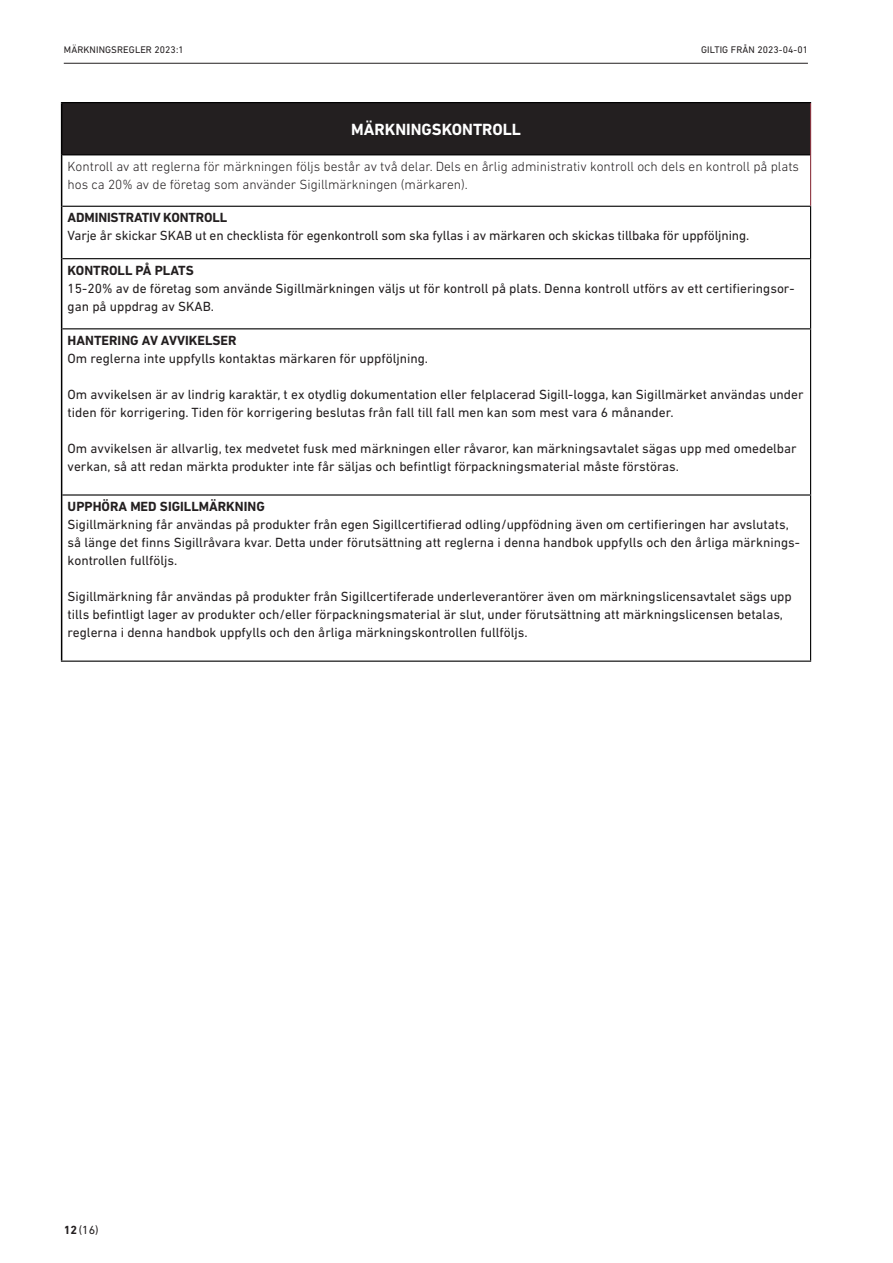
<style>
.page{position:relative;width:893px;height:1263px;background:#fff}
.page>*{position:absolute;margin:0;border:0;box-sizing:border-box;transform-origin:0 0}
.Regler_siffror{font:700 16.5px "DIN Next LT Pro";color:#fff}
.Regler_siffror-2{font:13.5px/18px "DIN Next LT Pro";color:#231f20}
.Regler_siffror-3{font:300 13.5px/18px "DIN Next LT Pro";color:#231f20}
.Regler_1_a_rad{font:13.5px "DIN Next LT Pro";letter-spacing:-.01em;color:#231f20}
.Regler_siffror-4{font:700 13.5px "DIN Next LT Pro";color:#231f20}
.Regler_1_a_rad-2{font:700 13.5px "DIN Next LT Pro";letter-spacing:-.01em;color:#231f20}
.t1{font:12px "DIN Next LT Pro";color:#231f20}
.t2{font:9.75px "DIN Next LT Pro";letter-spacing:.01em;color:#231f20}
.s1{font-weight:700}
</style>
<div class="page">
<hr style="left:64px;top:63px;width:744px;height:1px;background:#231f20">
<div style="left:62px;top:103px;width:749px;height:52px;background:#231f20"></div>
<hr style="left:61px;top:102px;width:750px;height:1px;background:#000">
<hr style="left:62px;top:154px;width:748px;height:1px;background:#000">
<hr style="left:62px;top:206px;width:749px;height:1px;background:#000">
<hr style="left:810px;top:207px;width:1px;height:51px;background:#000">
<hr style="left:62px;top:258px;width:749px;height:1px;background:#000">
<hr style="left:810px;top:259px;width:1px;height:69px;background:#000">
<hr style="left:810px;top:329px;width:1px;height:165px;background:#000">
<hr style="left:810px;top:496px;width:1px;height:165px;background:#000">
<hr style="left:810px;top:103px;width:1px;height:52px;background:#8f3743">
<hr style="left:810px;top:155px;width:1px;height:51px;background:#8f3743">
<hr style="left:62px;top:328px;width:749px;height:1px;background:#000">
<hr style="left:62px;top:494px;width:749px;height:2px;background:#000">
<hr style="left:61px;top:661px;width:750px;height:1px;background:#000">
<hr style="left:61px;top:103px;width:1px;height:52px;background:#000">
<hr style="left:61px;top:155px;width:1px;height:51px;background:#000">
<hr style="left:61px;top:206px;width:1px;height:53px;background:#000">
<hr style="left:61px;top:259px;width:1px;height:70px;background:#000">
<hr style="left:61px;top:329px;width:1px;height:166px;background:#000">
<hr style="left:61px;top:495px;width:1px;height:166px;background:#000">
<p class="t2" style="left:64px;top:44px;width:121px">MÄRKNINGSREGLER 2023:1</p>
<p class="t2" style="left:701px;top:44px;width:108px">GILTIG FRÅN 2023-04-01</p>
<p class="Regler_siffror" style="left:351px;top:120px;width:171px">MÄRKNINGSKONTROLL</p>
<p class="Regler_siffror-3" style="left:68px;top:157px;width:733px">Kontroll av att reglerna för märkningen följs består av två delar. Dels en årlig administrativ kontroll och dels en kontroll på plats hos ca 20% av de företag som använder Sigillmärkningen (märkaren).</p>
<p class="Regler_1_a_rad-2" style="left:68px;top:210px;width:161px">ADMINISTRATIV KONTROLL</p>
<p class="Regler_1_a_rad" style="left:68px;top:227px;width:683px">Varje år skickar SKAB ut en checklista för egenkontroll som ska fyllas i av märkaren och skickas tillbaka för uppföljning.</p>
<p class="Regler_siffror-4" style="left:68px;top:262px;width:128px">KONTROLL PÅ PLATS</p>
<p class="Regler_siffror-2" style="left:68px;top:279px;width:728px">15-20% av de företag som använde Sigillmärkningen väljs ut för kontroll på plats. Denna kontroll utförs av ett certifieringsor&shy;gan på uppdrag av SKAB.</p>
<p class="Regler_siffror-4" style="left:68px;top:332px;width:171px">HANTERING AV AVVIKELSER</p>
<p class="Regler_siffror-2" style="left:68px;top:349px;width:362px">Om reglerna inte uppfylls kontaktas märkaren för uppföljning.</p>
<p class="Regler_siffror-2" style="left:68px;top:385px;width:737px">Om avvikelsen är av lindrig karaktär, t ex otydlig dokumentation eller felplacerad Sigill-logga, kan Sigillmärket användas under tiden för korrigering. Tiden för korrigering beslutas från fall till fall men kan som mest vara 6 månander.</p>
<p class="Regler_siffror-2" style="left:68px;top:439px;width:731px">Om avvikelsen är allvarlig, tex medvetet fusk med märkningen eller råvaror, kan märkningsavtalet sägas upp med omedelbar verkan, så att redan märkta produkter inte får säljas och befintligt förpackningsmaterial måste förstöras.</p>
<p class="Regler_siffror-4" style="left:68px;top:499px;width:199px">UPPHÖRA MED SIGILLMÄRKNING</p>
<p class="Regler_siffror-2" style="left:68px;top:515px;width:734px">Sigillmärkning får användas på produkter från egen Sigillcertifierad odling/uppfödning även om certifieringen har avslutats, så länge det finns Sigillråvara kvar. Detta under förutsättning att reglerna i denna handbok uppfylls och den årliga märknings&shy;kontrollen fullföljs.</p>
<p class="Regler_siffror-2" style="left:68px;top:587px;width:726px">Sigillmärkning får användas på produkter från Sigillcertiferade underleverantörer även om märkningslicensavtalet sägs upp tills befintligt lager av produkter och/eller förpackningsmaterial är slut, under förutsättning att märkningslicensen betalas, reglerna i denna handbok uppfylls och den årliga märkningskontrollen fullföljs.</p>
<p class="t1" style="left:64px;top:1223px;width:36px"><span class="s1">12</span> (16)</p>
</div>
